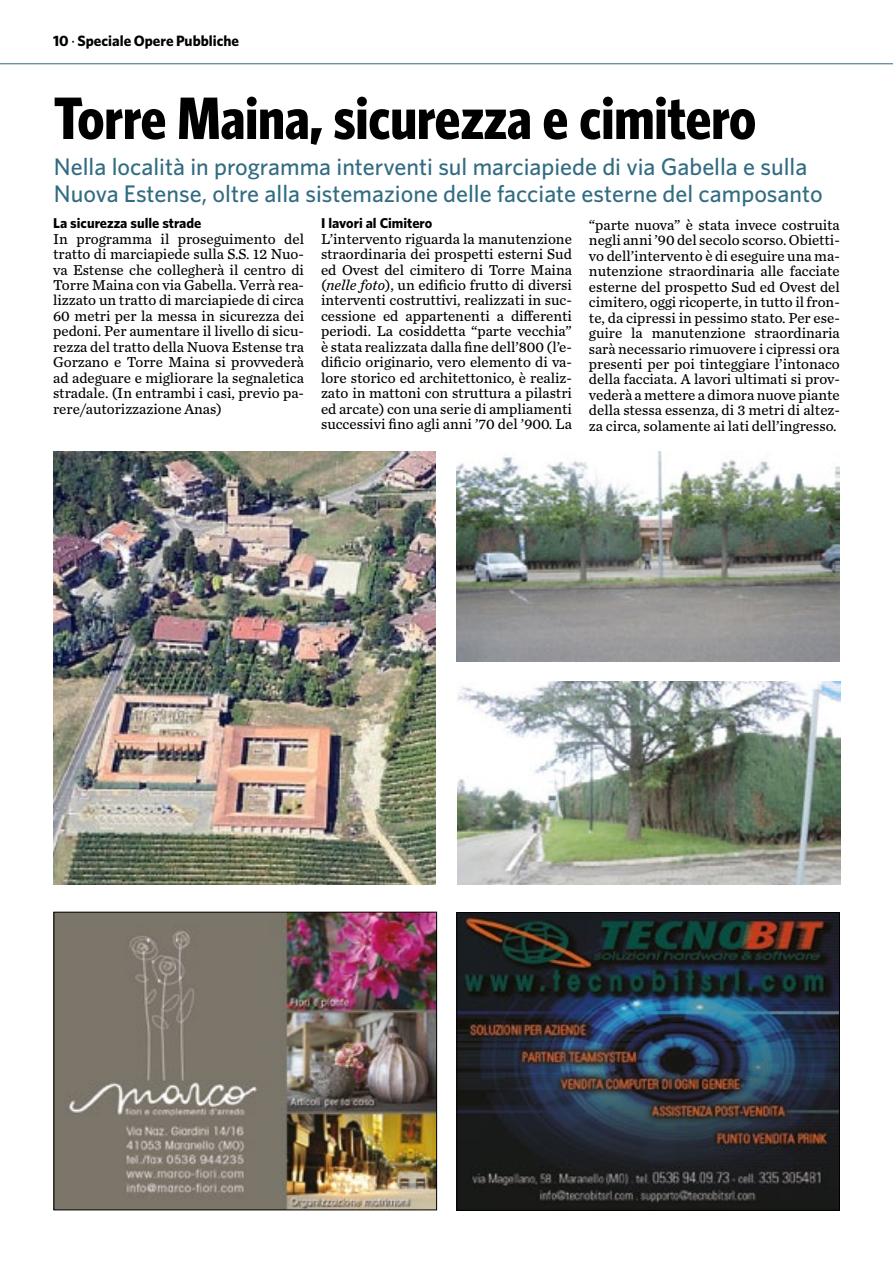
<style>
.page{position:relative;width:893px;height:1263px;background:#fff}
.page>*{position:absolute;margin:0;border:0;box-sizing:border-box;transform-origin:0 0}
.t1{font:700 60px "Whitney Condensed";color:#000}
.t2{font:500 24px/27px "Whitney";color:#326c82}
.t3{font:15px/15.5px "Chronicle Text G3";color:#000;text-align:justify}
.t4{font:700 15px "Whitney";color:#000}
.t5{font:700 14.25px "Whitney";color:#000}
.s1{font-weight:500}
.s2{font-style:italic}
</style>
<div class="page">
<hr style="left:0;top:63px;width:893px;height:1px;background:#326c82">
<img style="left:53px;top:452px;width:383px;height:432px">
<img style="left:456px;top:452px;width:384px;height:210px">
<img style="left:457px;top:681px;width:384px;height:203px">
<img style="left:56px;top:914px;width:379px;height:294px">
<div style="left:54px;top:912px;width:383px;height:298px;border:1px solid #000"></div>
<img style="left:458px;top:914px;width:380px;height:295px">
<div style="left:456px;top:912px;width:384px;height:299px;border:1px solid #000"></div>
<p class="t4" style="left:53px;top:32px;width:188px">10 <span class="s1">·</span> Speciale Opere Pubbliche</p>
<h1 class="t1" style="left:54px;top:83px;width:704px">Torre Maina, sicurezza e cimitero</h1>
<h2 class="t2" style="left:54px;top:152px;width:770px">Nella località in programma interventi sul marciapiede di via Gabella e sulla<br>Nuova Estense, oltre alla sistemazione delle facciate esterne del camposanto</h2>
<p class="t5" style="left:53px;top:215px;width:150px">La sicurezza sulle strade</p>
<p class="t3" style="left:53px;top:230px;width:252px">In programma il proseguimento del tratto di marciapiede sulla S.S. 12 Nuo&shy;va Estense che collegherà il centro di Torre Maina con via Gabella. Verrà rea&shy;lizzato un tratto di marciapiede di circa 60 metri per la messa in sicurezza dei pedoni. Per aumentare il livello di sicu&shy;rezza del tratto della Nuova Estense tra Gorzano e Torre Maina si provvederà ad adeguare e migliorare la segnaletica stradale. (In entrambi i casi, previo pa&shy;rere/autorizzazione Anas)</p>
<p class="t5" style="left:321px;top:215px;width:113px">I lavori al Cimitero</p>
<p class="t3" style="left:321px;top:230px;width:252px">L’intervento riguarda la manutenzione straordinaria dei prospetti esterni Sud ed Ovest del cimitero di Torre Maina (<span class="s2">nelle foto</span>), un edificio frutto di diversi interventi costruttivi, realizzati in suc&shy;cessione ed appartenenti a differenti periodi. La cosiddetta “parte vecchia” è stata realizzata dalla fine dell’800 (l’e&shy;dificio originario, vero elemento di va&shy;lore storico ed architettonico, è realiz&shy;zato in mattoni con struttura a pilastri ed arcate) con una serie di ampliamenti successivi fino agli anni ’70 del ’900. La</p>
<p class="t3" style="left:589px;top:216px;width:252px">“parte nuova” è stata invece costruita negli anni ’90 del secolo scorso. Obietti&shy;vo dell’intervento è di eseguire una ma&shy;nutenzione straordinaria alle facciate esterne del prospetto Sud ed Ovest del cimitero, oggi ricoperte, in tutto il fron&shy;te, da cipressi in pessimo stato. Per ese&shy;guire la manutenzione straordinaria sarà necessario rimuovere i cipressi ora presenti per poi tinteggiare l’intonaco della facciata. A lavori ultimati si prov&shy;vederà a mettere a dimora nuove piante della stessa essenza, di 3 metri di altez&shy;za circa, solamente ai lati dell’ingresso.</p>
</div>
